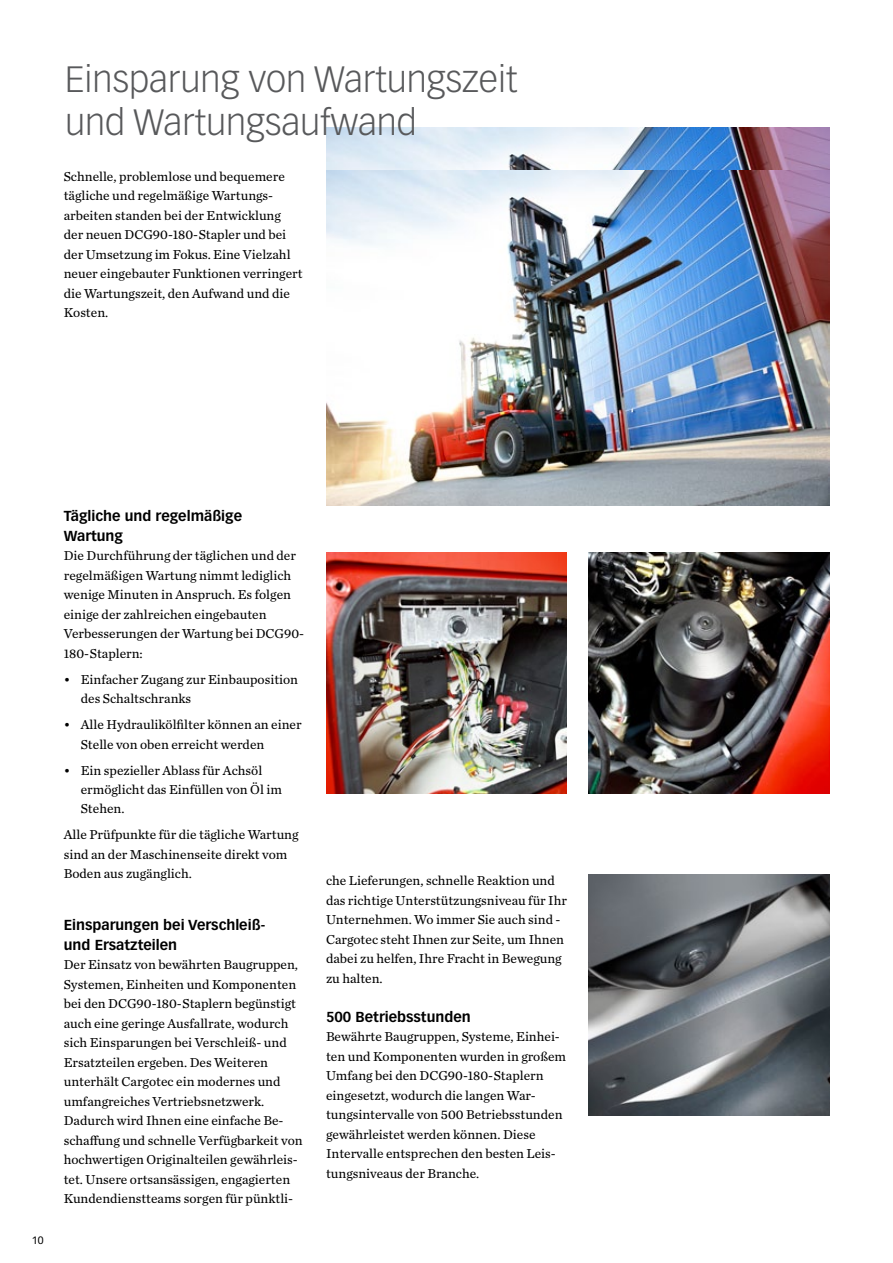
<style>
.page{position:relative;width:893px;height:1263px;background:#fff}
.page>*{position:absolute;margin:0;border:0;box-sizing:border-box;transform-origin:0 0}
.t1{font:300 36px/43.2px "Vectora LT Pro";color:#58595b}
.t2{font:700 14.25px/19.5px "Vectora LT Pro";color:#000}
.t3{font:13.5px/19.5px "Chronicle Text G2";color:#000}
.t4{font:10.5px "Vectora LT Pro";color:#000}
</style>
<div class="page">
<img style="left:326px;top:553px;width:241px;height:241px">
<img style="left:588px;top:553px;width:241px;height:241px">
<img style="left:588px;top:874px;width:241px;height:241px">
<img style="left:326px;top:128px;width:503px;height:42px">
<img style="left:326px;top:170px;width:503px;height:336px">
<h1 class="t1" style="left:65px;top:57px;width:454px">Einsparung von Wartungszeit und Wartungsaufwand</h1>
<p class="t3" style="left:64px;top:166px;width:240px">Schnelle, problemlose und bequemere tägliche und regelmäßige Wartungs&shy;arbeiten standen bei der Entwicklung der neuen DCG90-180-Stapler und bei der Umsetzung im Fokus. Eine Vielzahl neuer eingebauter Funktionen verringert die Wartungszeit, den Aufwand und die Kosten.</p>
<p class="t4" style="left:32px;top:1234px;width:13px">10</p>
<p class="t2" style="left:64px;top:506px;width:180px">Tägliche und regelmäßige<br>Wartung</p>
<p class="t3" style="left:64px;top:545px;width:242px">Die Durchführung der täglichen und der regelmäßigen Wartung nimmt lediglich wenige Minuten in Anspruch. Es folgen einige der zahlreichen eingebauten Verbesserungen der Wartung bei DCG90- 180-Staplern:</p>
<p class="t3" style="left:81px;top:669px;width:219px;text-indent:-17px">• Einfacher Zugang zur Einbauposition des Schaltschranks</p>
<p class="t3" style="left:81px;top:714px;width:222px;text-indent:-17px">• Alle Hydraulikölfilter können an einer<br>Stelle von oben erreicht werden</p>
<p class="t3" style="left:81px;top:759px;width:203px;text-indent:-17px">• Ein spezieller Ablass für Achsöl ermöglicht das Einfüllen von Öl im<br>Stehen.</p>
<p class="t3" style="left:64px;top:824px;width:236px">Alle Prüfpunkte für die tägliche Wartung sind an der Maschinenseite direkt vom<br>Boden aus zugänglich.</p>
<p class="t2" style="left:64px;top:915px;width:203px">Einsparungen bei Verschleiß&shy;und Ersatzteilen</p>
<p class="t3" style="left:64px;top:954px;width:240px">Der Einsatz von bewährten Baugruppen, Systemen, Einheiten und Komponenten bei den DCG90-180-Staplern begünstigt auch eine geringe Ausfallrate, wodurch sich Einsparungen bei Verschleiß- und Ersatzteilen ergeben. Des Weiteren unterhält Cargotec ein modernes und umfangreiches Vertriebsnetzwerk.<br>Dadurch wird Ihnen eine einfache Be&shy;schaffung und schnelle Verfügbarkeit von hochwertigen Originalteilen gewährleis&shy;tet. Unsere ortsansässigen, engagierten Kundendienstteams sorgen für pünktli-</p>
<p class="t3" style="left:326px;top:870px;width:242px">che Lieferungen, schnelle Reaktion und das richtige Unterstützungsniveau für Ihr Unternehmen. Wo immer Sie auch sind - Cargotec steht Ihnen zur Seite, um Ihnen dabei zu helfen, Ihre Fracht in Bewegung zu halten.</p>
<p class="t2" style="left:326px;top:1007px;width:146px">500 Betriebsstunden</p>
<p class="t3" style="left:326px;top:1026px;width:242px">Bewährte Baugruppen, Systeme, Einhei&shy;ten und Komponenten wurden in großem Umfang bei den DCG90-180-Staplern eingesetzt, wodurch die langen War&shy;tungsintervalle von 500 Betriebsstunden gewährleistet werden können. Diese Intervalle entsprechen den besten Leis&shy;tungsniveaus der Branche.</p>
</div>
